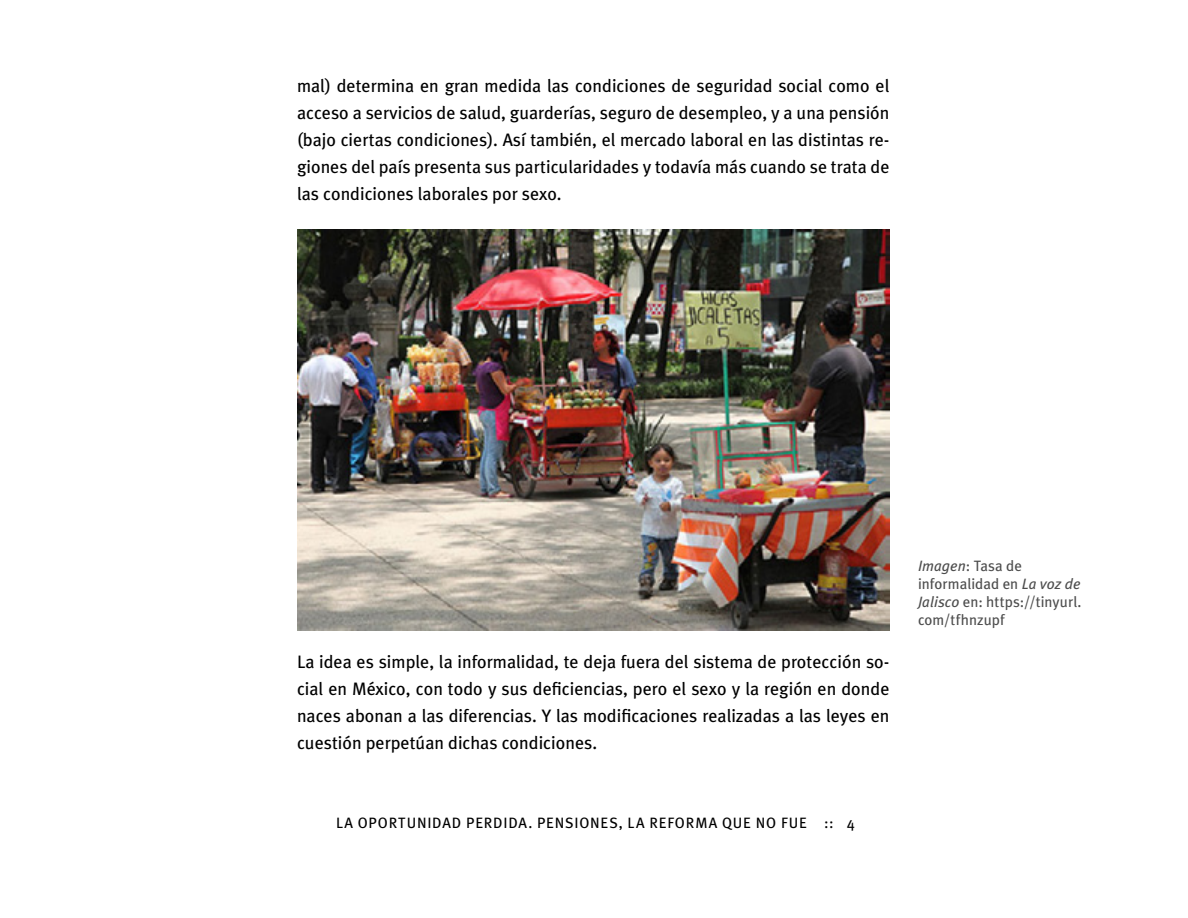
<style>
.page{position:relative;width:1188px;height:918px;background:#fff}
.page>*{position:absolute;margin:0;border:0;box-sizing:border-box;transform-origin:0 0}
.t1{font:18px/27px "Meta Plus";color:#000;text-align:justify}
.t2{font:15px/18px "Meta Plus";letter-spacing:.005em;color:#4d4d4d}
.t3{font:15px "Meta Plus";letter-spacing:.05em;color:#000}
.s1{font-style:italic}
</style>
<div class="page">
<img style="left:297px;top:230px;width:593px;height:400px">
<p class="t1" style="left:297px;top:72px;width:594px">mal) determina en gran medida las condiciones de seguridad social como el acceso a servicios de salud, guarderías, seguro de desempleo, y a una pensión (bajo ciertas condiciones). Así también, el mercado laboral en las distintas re&shy;giones del país presenta sus particularidades y todavía más cuando se trata de las condiciones laborales por sexo.</p>
<p class="t1" style="left:297px;top:648px;width:594px">La idea es simple, la informalidad, te deja fuera del sistema de protección so&shy;cial en México, con todo y sus deficiencias, pero el sexo y la región en donde naces abonan a las diferencias. Y las modificaciones realizadas a las leyes en cuestión perpetúan dichas condiciones.</p>
<p class="t3" style="left:336px;top:814px;width:520px">LA OPORTUNIDAD PERDIDA. PENSIONES, LA REFORMA QUE NO FUE :: 4</p>
<p class="t2" style="left:918px;top:556px;width:165px"><span class="s1">Imagen</span>: Tasa de informalidad en <span class="s1">La voz de<br>Jalisco</span> en: https://tinyurl. com/tfhnzupf</p>
</div>
